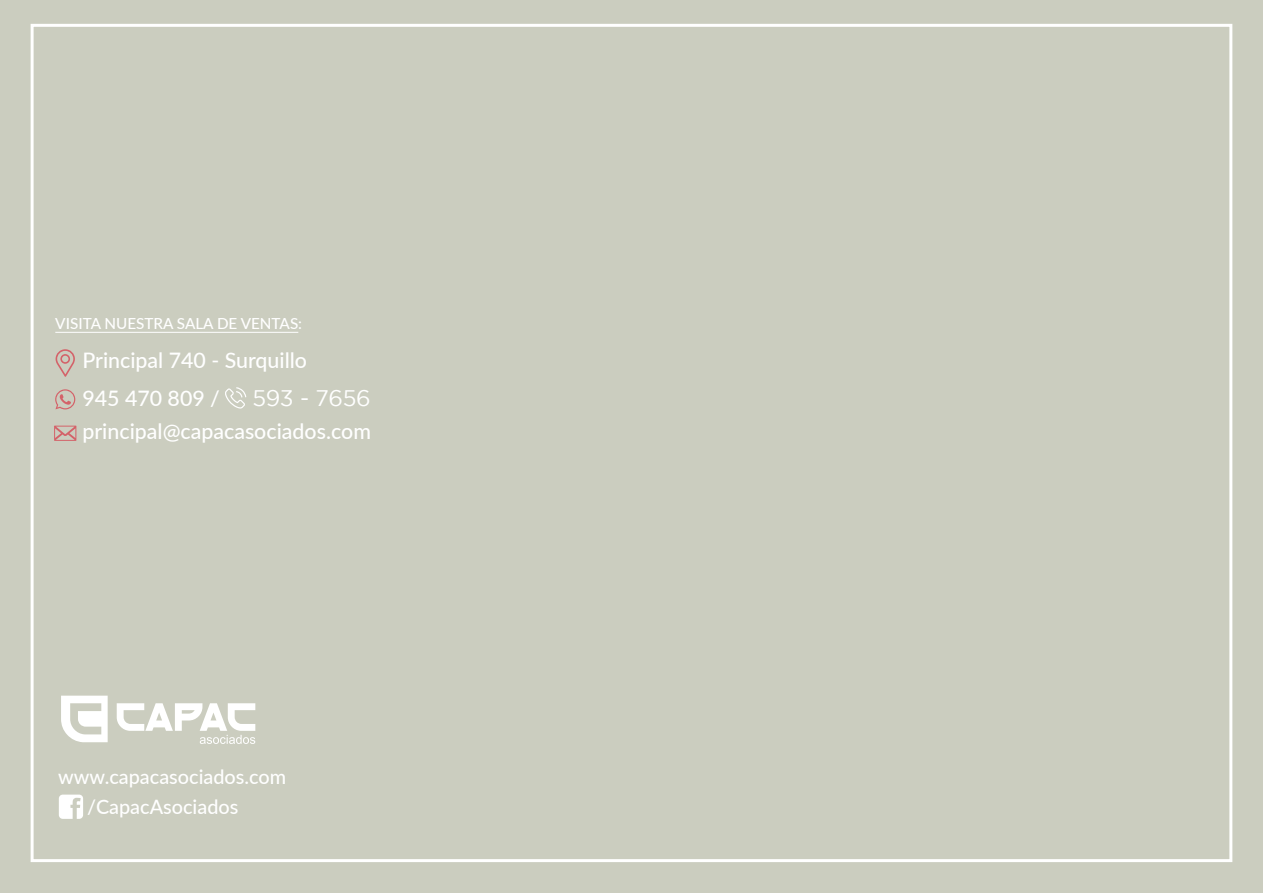
<style>
.page{position:relative;width:1263px;height:893px;background:#cbcdbf}
.page>*{position:absolute;margin:0;border:0;box-sizing:border-box;transform-origin:0 0}
.t1{font:22.5px "Gotham";letter-spacing:-.015em;color:#fff}
.t2{font:500 21.3px "Lato";color:#fff}
.t3{font:500 19.8px/29.4px "Lato";color:#fff}
.t4{font:500 15.3px "Lato";color:#fff}
</style>
<div class="page">
<svg style="left:59px;top:795px;width:24px;height:24px"></svg>
<svg style="left:61px;top:696px;width:47px;height:46px"></svg>
<svg style="left:117px;top:703px;width:138px;height:41px"></svg>
<hr style="left:55px;top:332px;width:243px;height:1px;background:#fff">
<svg style="left:54px;top:426px;width:23px;height:15px"></svg>
<svg style="left:56px;top:349px;width:19px;height:28px"></svg>
<svg style="left:55px;top:389px;width:20px;height:20px"></svg>
<svg style="left:225px;top:387px;width:21px;height:22px"></svg>
<p class="t4" style="left:55px;top:312px;width:248px">VISITA NUESTRA SALA DE VENTAS:</p>
<p class="t2" style="left:82px;top:345px;width:226px">Principal 740 - Surquillo</p>
<p class="t2" style="left:82px;top:383px;width:139px">945 470 809 /</p>
<p class="t1" style="left:252px;top:386px;width:120px">593 - 7656</p>
<p class="t2" style="left:82px;top:416px;width:290px">principal@capacasociados.com</p>
<p class="t3" style="left:87px;top:762px;width:201px;text-indent:-29px">www.capacasociados.com /CapacAsociados</p>
</div>
